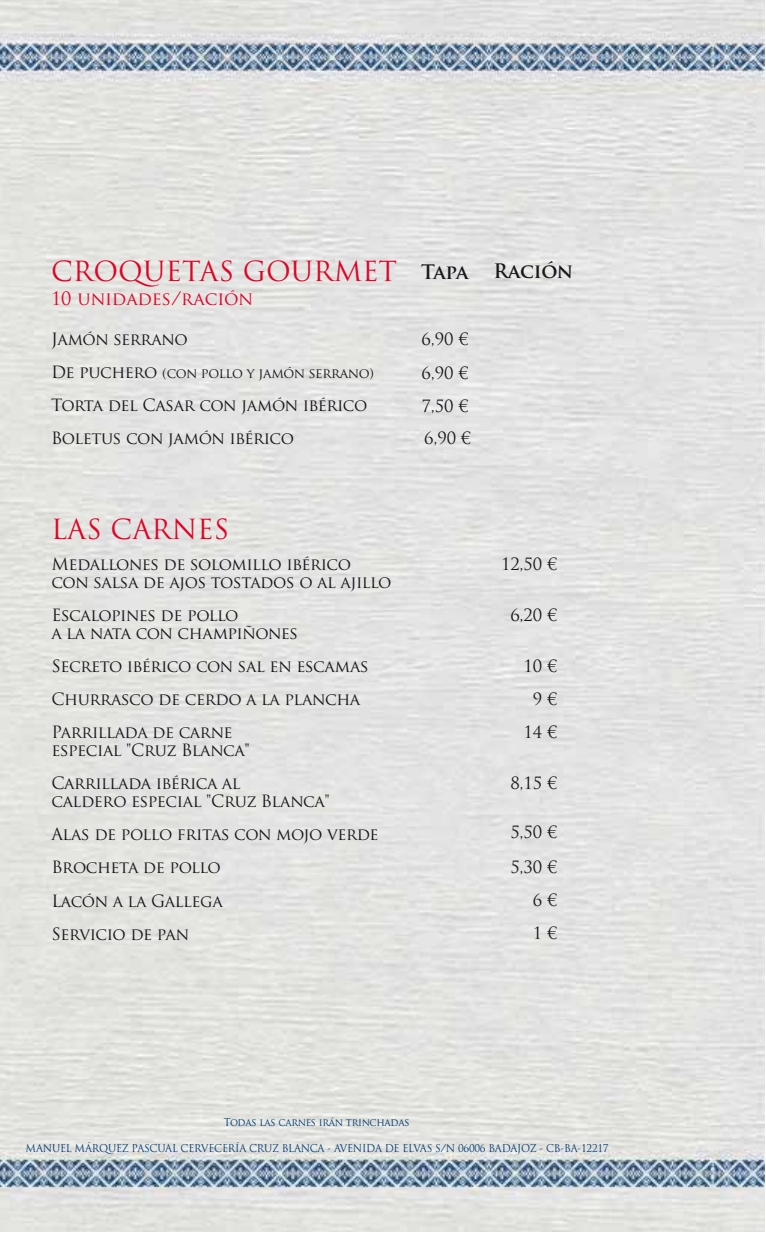
<style>
.page{position:relative;width:766px;height:1234px;background:#fff}
.page>*{position:absolute;margin:0;border:0;box-sizing:border-box;transform-origin:0 0}
.t1{font:27px "Trajan Pro";color:#e00327}
.t2{font:700 19.5px "Trajan Pro";letter-spacing:-.015em;color:#1a171c}
.t3{font:18px "Trajan Pro";color:#e00327}
.t4{font:16.5px/33px "Trajan Pro";letter-spacing:-.025em;color:#1a171c}
.t5{font:13.5px "Trajan Pro";letter-spacing:-.025em;color:#1a171c}
.t6{font:10.5px "Trajan Pro";letter-spacing:-.025em;color:#003b77;scale:.95 1}
.s1{font-size:16.5px}
</style>
<div class="page">
<img style="left:0;top:0;width:764px;height:1230px">
<h1 class="t1" style="left:51px;top:253px;width:347px">CROQUETAS GOURMET</h1>
<p class="t3" style="left:51px;top:286px;width:204px">10 unidades/ración</p>
<p class="t4" style="left:51px;top:322px;width:138px">Jamón serrano</p>
<p class="t5" style="left:51px;top:364px;width:324px"><span class="s1">De puchero</span> (con pollo y jamón serrano)</p>
<p class="t4" style="left:51px;top:388px;width:318px">Torta del Casar con jamón ibérico<br>Boletus con jamón ibérico</p>
<p class="t2" style="left:421px;top:259px;width:49px">Tapa</p>
<p class="t2" style="left:493px;top:258px;width:81px">Ración</p>
<p class="t4" style="left:421px;top:321px;width:48px;line-height:34.5px">6,90 €<br>6,90 €</p>
<p class="t4" style="left:421px;top:390px;width:51px;line-height:31.5px">7,50 €<br>6,90 €</p>
<h1 class="t1" style="left:51px;top:512px;width:180px">LAS CARNES</h1>
<p class="t4" style="left:51px;top:555px;width:341px;line-height:18px">Medallones de solomillo ibérico con salsa de ajos tostados o al ajillo</p>
<p class="t4" style="left:51px;top:606px;width:248px;line-height:18px">Escalopines de pollo<br>a la nata con champiñones</p>
<p class="t4" style="left:51px;top:649px;width:319px">Secreto ibérico con sal en escamas<br>Churrasco de cerdo a la plancha<br>Parrillada de carne</p>
<p class="t4" style="left:51px;top:733px;width:200px">especial "Cruz Blanca"<br>Carrillada ibérica al</p>
<p class="t4" style="left:51px;top:784px;width:329px">caldero especial "Cruz Blanca"<br>Alas de pollo fritas con mojo verde<br>Brocheta de pollo<br>Lacón a la Gallega<br>Servicio de pan</p>
<p class="t4" style="left:501px;top:547px;width:57px">12,50 €</p>
<p class="t4" style="left:510px;top:598px;width:48px">6,20 €</p>
<p class="t4" style="left:523px;top:649px;width:35px;text-align:center">10 €<br>9 €<br>14 €</p>
<p class="t4" style="left:510px;top:766px;width:48px">8,15 €</p>
<p class="t4" style="left:510px;top:814px;width:48px;line-height:34.5px">5,50 €<br>5,30 €</p>
<p class="t4" style="left:532px;top:883px;width:25px">6 €<br>1 €</p>
<p class="t6" style="left:224px;top:1115px;width:197px">Todas las carnes irán trinchadas</p>
<p class="t6" style="left:26px;top:1141px;width:615px">MANUEL MÁRQUEZ PASCUAL CERVECERÍA CRUZ BLANCA - AVENIDA DE ELVAS S/N 06006 BADAJOZ - CB-BA-12217</p>
</div>
